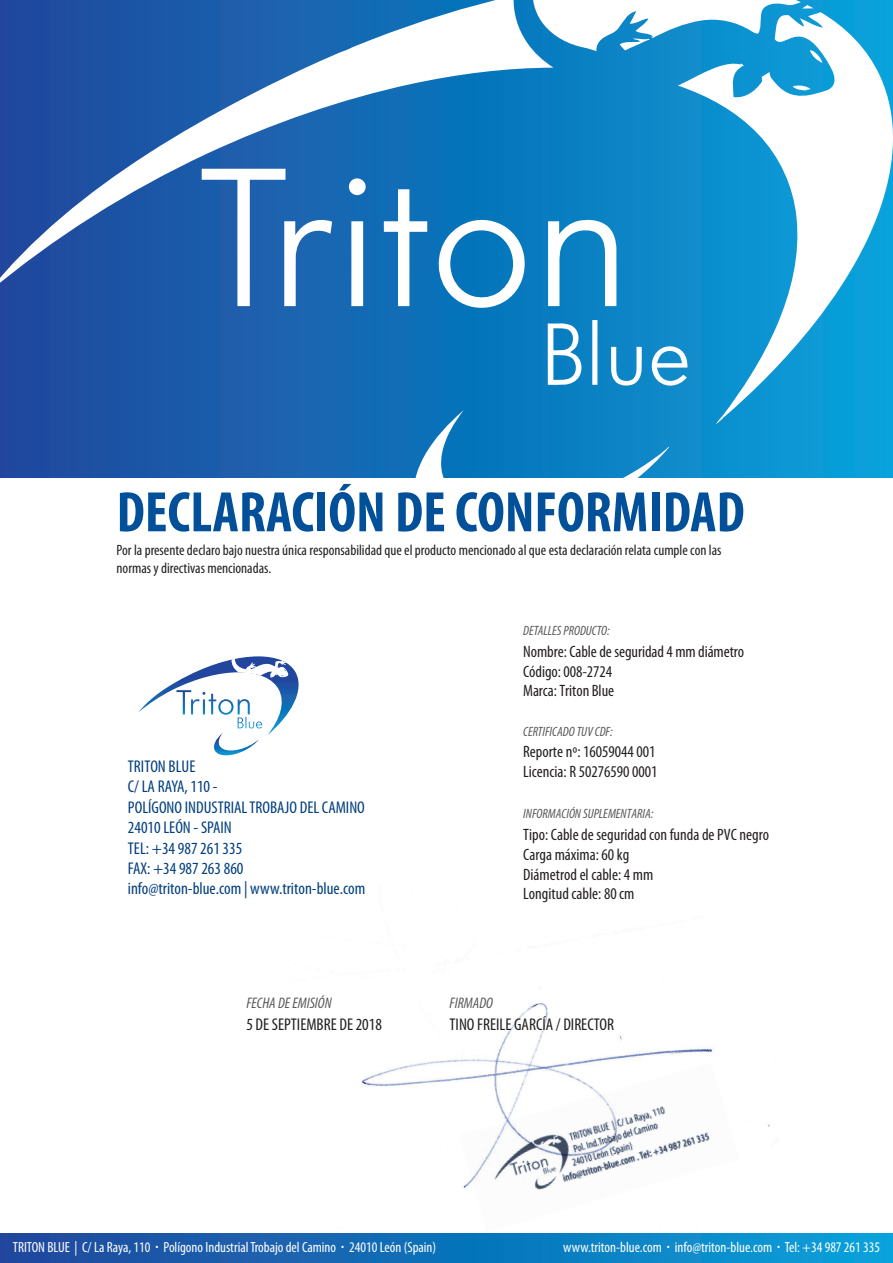
<style>
.page{position:relative;width:893px;height:1263px;background:#fff}
.page>*{position:absolute;margin:0;border:0;box-sizing:border-box;transform-origin:0 0}
.t1{font:700 condensed 57.6px "Myriad Pro";color:#015099}
.t2{font:condensed 17.1px/20.5px "Myriad Pro";color:#013f7e}
.t3{font:condensed 17.1px "Myriad Pro";color:#231f20}
.t4{font:condensed 16.5px/19.8px "Myriad Pro";color:#231f20}
.t5{font:italic condensed 15.3px "Myriad Pro";color:#57585a}
.t6{font:condensed 15px "Myriad Pro";color:#231f20}
.t7{font:condensed 14.7px "Myriad Pro";color:#fff}
.t8{font:italic condensed 13.5px "Myriad Pro";color:#57585a}
</style>
<div class="page">
<img style="left:286px;top:1003px;width:492px;height:231px">
<div style="left:0;top:1234px;width:893px;height:29px;background:linear-gradient(to right,#1f469b,#05a1da)"></div>
<div style="left:0;top:0;width:893px;height:478px;background:linear-gradient(to right,#1f469b,#05a1da)"></div>
<svg style="left:0;top:0;width:553px;height:294px"></svg>
<svg style="left:678px;top:12px;width:215px;height:409px"></svg>
<svg style="left:347px;top:176px;width:20px;height:21px"></svg>
<svg style="left:384px;top:189px;width:43px;height:117px"></svg>
<svg style="left:202px;top:169px;width:130px;height:137px"></svg>
<svg style="left:548px;top:219px;width:68px;height:87px"></svg>
<svg style="left:435px;top:218px;width:91px;height:90px"></svg>
<svg style="left:351px;top:221px;width:12px;height:85px"></svg>
<svg style="left:592px;top:320px;width:5px;height:65px"></svg>
<svg style="left:548px;top:322px;width:35px;height:63px"></svg>
<svg style="left:650px;top:344px;width:37px;height:42px"></svg>
<svg style="left:611px;top:347px;width:31px;height:39px"></svg>
<svg style="left:413px;top:410px;width:256px;height:68px;background:#1884c3"></svg>
<svg style="left:532px;top:0;width:290px;height:65px"></svg>
<svg style="left:792px;top:85px;width:18px;height:6px"></svg>
<svg style="left:716px;top:416px;width:8px;height:8px"></svg>
<svg style="left:139px;top:656px;width:160px;height:100px"></svg>
<img style="left:459px;top:1063px;width:280px;height:169px">
<h1 class="t1" style="left:117px;top:476px;width:630px">DECLARACIÓN DE CONFORMIDAD</h1>
<p class="t6" style="left:117px;top:542px;width:606px">Por la presente declaro bajo nuestra única responsabilidad que el producto mencionado al que esta declaración relata cumple con las</p>
<p class="t6" style="left:117px;top:560px;width:156px">normas y directivas mencionadas.</p>
<p class="t2" style="left:128px;top:756px;width:239px">TRITON BLUE<br>C/ LA RAYA, 110 -<br>POLÍGONO INDUSTRIALTROBAJO DEL CAMINO<br>24010 LEÓN - SPAIN<br>TEL: +34 987 261 335<br>FAX: +34 987 263 860<br>info@triton-blue.com | www.triton-blue.com</p>
<p class="t5" style="left:246px;top:995px;width:87px">FECHA DE EMISIÓN</p>
<p class="t3" style="left:246px;top:1015px;width:137px">5 DE SEPTIEMBRE DE 2018</p>
<p class="t8" style="left:523px;top:624px;width:88px">DETALLES PRODUCTO:</p>
<p class="t4" style="left:523px;top:642px;width:223px">Nombre: Cable de seguridad 4 mm diámetro<br>Código: 008-2724<br>Marca: Triton Blue</p>
<p class="t8" style="left:523px;top:724px;width:91px">CERTIFICADO TUV CDF:</p>
<p class="t4" style="left:523px;top:742px;width:136px">Reporte nº: 16059044 001<br>Licencia: R 50276590 0001</p>
<p class="t8" style="left:523px;top:807px;width:132px">INFORMACIÓN SUPLEMENTARIA:</p>
<p class="t4" style="left:523px;top:825px;width:247px">Tipo: Cable de seguridad con funda de PVC negro<br>Carga máxima: 60 kg<br>Diámetrod el cable: 4 mm<br>Longitud cable: 80 cm</p>
<p class="t5" style="left:450px;top:995px;width:45px">FIRMADO</p>
<p class="t3" style="left:450px;top:1015px;width:166px">TINO FREILE GARCÍA / DIRECTOR</p>
<p class="t7" style="left:13px;top:1239px;width:425px">TRITON BLUE | C/ La Raya, 110 <sup>.</sup> Polígono Industrial Trobajo del Camino <sup>.</sup> 24010 León (Spain)</p>
<p class="t7" style="left:563px;top:1239px;width:319px">www.triton-blue.com <sup>.</sup> info@triton-blue.com <sup>.</sup> Tel: +34 987 261 335</p>
</div>
